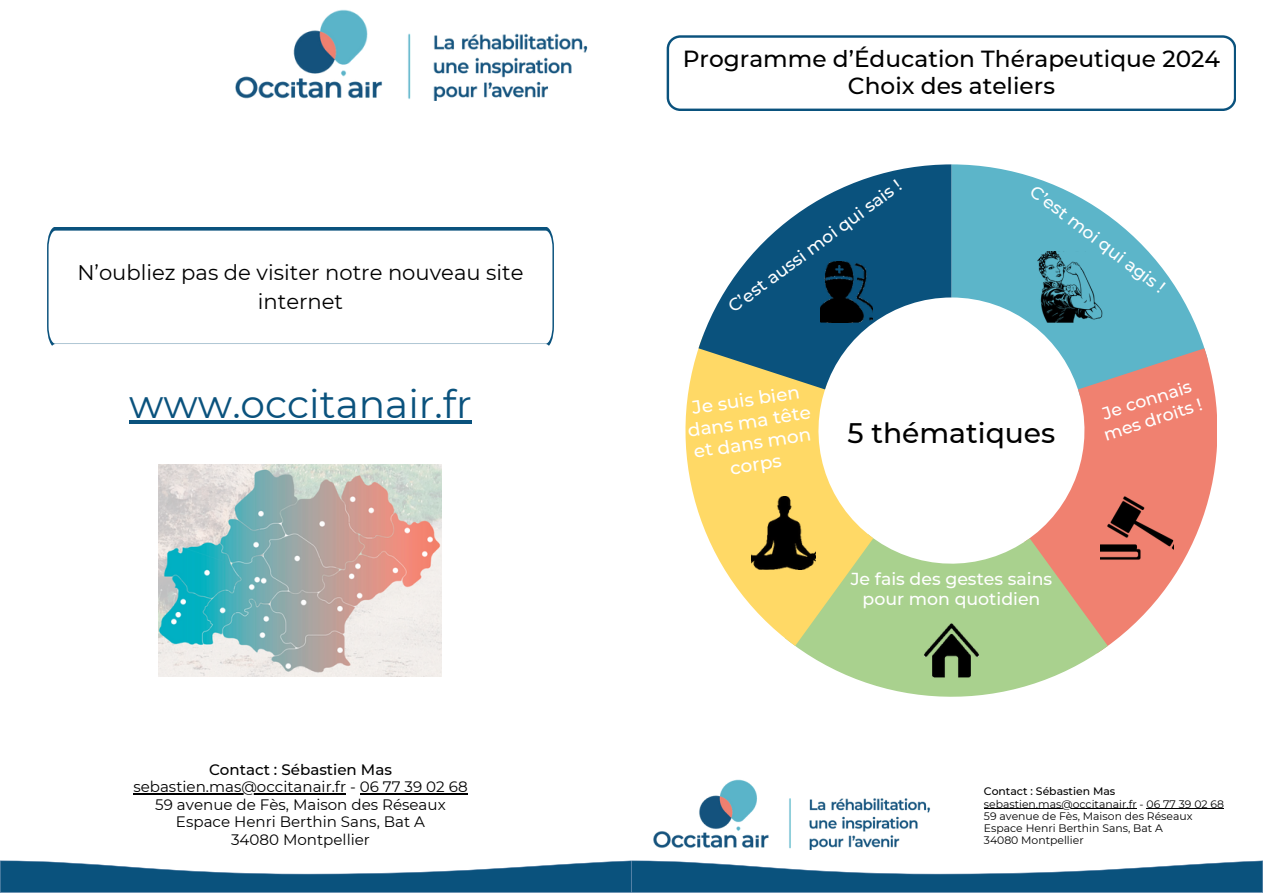
<style>
.page{position:relative;width:1263px;height:894px;background:#fff}
.page>*{position:absolute;margin:0;border:0;box-sizing:border-box;transform-origin:0 0}
.t1{font:39.15px "Montserrat";color:#0a527d}
.t2{font:500 28.2px "Montserrat";color:#000}
.t3{font:500 23.25px "Montserrat";color:#000}
.t4{font:21.15px/29.2px "Montserrat";color:#000;text-align:center}
.t5{font:500 18.45px/21.6px "Montserrat";color:#fff;text-align:center}
.t6{font:500 17.4px "Montserrat";color:#fff}
.t7{font:15.15px "Montserrat";color:#000}
.t8{font:500 15.15px "Montserrat";color:#000}
.t9{font:10.8px "Montserrat";color:#000}
.t10{font:500 10.8px "Montserrat";color:#000}
</style>
<div class="page">
<img style="left:653px;top:779px;width:278px;height:70px">
<svg style="left:951px;top:164px;width:254px;height:184px;fill:#5cb5c9"></svg>
<svg style="left:1035px;top:348px;width:182px;height:298px;fill:#f08170"></svg>
<svg style="left:794px;top:534px;width:314px;height:162px;fill:#a9d18e"></svg>
<svg style="left:685px;top:350px;width:188px;height:295px;fill:#ffd966"></svg>
<svg style="left:698px;top:164px;width:253px;height:225px;fill:#0a527d"></svg>
<img style="left:820px;top:261px;width:52px;height:61px">
<img style="left:751px;top:496px;width:64px;height:73px">
<img style="left:922px;top:621px;width:59px;height:66px">
<img style="left:1100px;top:486px;width:73px;height:83px">
<svg style="left:667px;top:35px;width:569px;height:76px"></svg>
<img style="left:1026px;top:251px;width:83px;height:71px">
<svg style="left:47px;top:227px;width:507px;height:117px"></svg>
<svg style="left:0;top:860px;width:1263px;height:32px"></svg>
<img style="left:236px;top:10px;width:352px;height:90px">
<hr style="left:129px;top:420px;width:343px;height:4px;background:#0a527d">
<img style="left:159px;top:464px;width:283px;height:212px">
<hr style="left:984px;top:808px;width:153px;height:1px;background:#000">
<hr style="left:1146px;top:808px;width:78px;height:1px;background:#000">
<hr style="left:133px;top:793px;width:213px;height:1px;background:#000">
<hr style="left:360px;top:793px;width:108px;height:1px;background:#000">
<p class="t4" style="left:77px;top:257px;width:448px">N’oubliez pas de visiter notre nouveau site internet</p>
<p class="t1" style="left:129px;top:380px;width:344px">www.occitanair.fr</p>
<p class="t8" style="left:209px;top:759px;width:184px">Contact : Sébastien Mas</p>
<p class="t7" style="left:133px;top:777px;width:336px">sebastien.mas@occitanair.fr - 06 77 39 02 68</p>
<p class="t7" style="left:155px;top:794px;width:292px">59 avenue de Fès, Maison des Réseaux</p>
<p class="t7" style="left:176px;top:812px;width:251px">Espace Henri Berthin Sans, Bat A</p>
<p class="t7" style="left:231px;top:830px;width:140px">34080 Montpellier</p>
<p class="t3" style="left:683px;top:44px;width:539px">Programme d’Éducation Thérapeutique 2024</p>
<p class="t3" style="left:848px;top:71px;width:209px">Choix des ateliers</p>
<p class="t6" style="left:723px;top:299px;width:212px;rotate:-36deg">C’est aussi moi qui sais !</p>
<p class="t6" style="left:1038px;top:181px;width:166px;rotate:37deg">C’est moi qui agis !</p>
<p class="t5" style="left:683px;top:399px;width:125px;rotate:-9deg">Je suis bien dans ma tête et dans mon corps</p>
<p class="t6" style="left:1099px;top:404px;width:94px;rotate:-18deg">Je connais</p>
<p class="t6" style="left:1101px;top:425px;width:104px;rotate:-18deg">mes droits !</p>
<p class="t2" style="left:848px;top:415px;width:209px">5 thématiques</p>
<p class="t6" style="left:851px;top:568px;width:203px">Je fais des gestes sains</p>
<p class="t6" style="left:862px;top:588px;width:179px">pour mon quotidien</p>
<p class="t10" style="left:984px;top:784px;width:133px">Contact : Sébastien Mas</p>
<p class="t9" style="left:984px;top:796px;width:242px">sebastien.mas@occitanair.fr - 06 77 39 02 68</p>
<p class="t9" style="left:984px;top:809px;width:210px">59 avenue de Fès, Maison des Réseaux</p>
<p class="t9" style="left:984px;top:821px;width:180px">Espace Henri Berthin Sans, Bat A</p>
<p class="t9" style="left:984px;top:833px;width:101px">34080 Montpellier</p>
</div>
